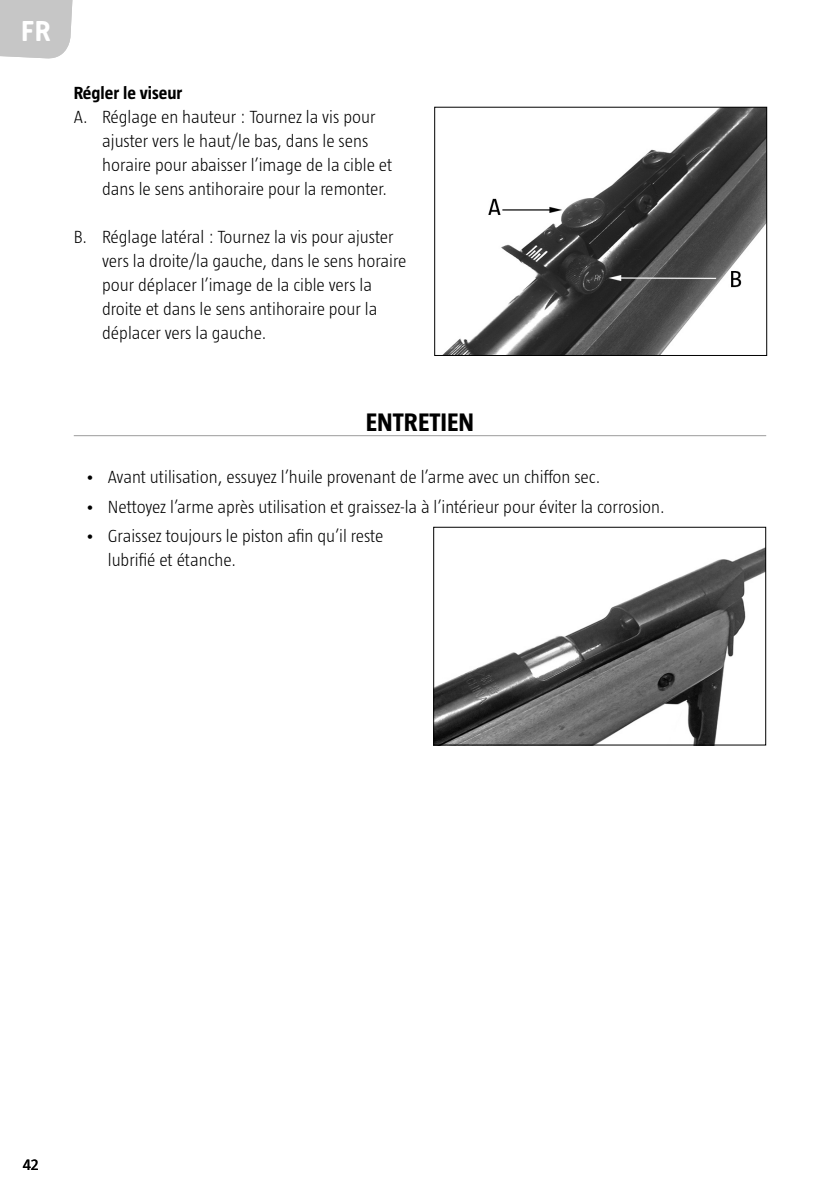
<style>
.page{position:relative;width:840px;height:1191px;background:#fff}
.page>*{position:absolute;margin:0;border:0;box-sizing:border-box;transform-origin:0 0}
.t1{font:700 30px "Creighton Pro";color:#fff}
.Rubrik{font:700 26px "Taz";color:#000}
.t2{font:300 18px/24px "Taz";color:#000}
.Liten_rubrik{font:700 18px "Taz";color:#000}
.t3{font:16px "Taz";color:#000}
</style>
<div class="page">
<svg style="left:0;top:0;width:73px;height:59px;background:#c9c9c9"></svg>
<hr style="left:74px;top:435px;width:691px;height:1px;background:#9c9c9c">
<img style="left:443px;top:109px;width:321px;height:245px">
<div style="left:434px;top:107px;width:332px;height:249px;border:1px solid #000"></div>
<img style="left:435px;top:548px;width:328px;height:195px">
<div style="left:433px;top:527px;width:332px;height:218px;border:1px solid #000"></div>
<h1 class="t1" style="left:22px;top:14px;width:29px">SE</h1>
<h1 class="t1" style="left:22px;top:14px;width:30px">FR</h1>
<p class="Liten_rubrik" style="left:74px;top:83px;width:110px">Régler le viseur</p>
<p class="t2" style="left:102px;top:105px;width:291px;text-indent:-28px">A. Réglage en hauteur : Tournez la vis pour ajuster vers le haut/le bas, dans le sens horaire pour abaisser l’image de la cible et dans le sens antihoraire pour la remonter.</p>
<p class="t2" style="left:102px;top:225px;width:305px;text-indent:-28px">B. Réglage latéral : Tournez la vis pour ajuster vers la droite/la gauche, dans le sens horaire pour déplacer l’image de la cible vers la droite et dans le sens antihoraire pour la déplacer vers la gauche.</p>
<p class="Rubrik" style="left:365px;top:407px;width:110px">ENTRETIEN</p>
<p class="t2" style="left:85px;top:464px;width:516px">• Avant utilisation, essuyez l’huile provenant de l’arme avec un chiffon sec.</p>
<p class="t2" style="left:85px;top:494px;width:580px">• Nettoyez l’arme après utilisation et graissez-la à l’intérieur pour éviter la corrosion.</p>
<p class="t2" style="left:108px;top:523px;width:277px;text-indent:-23px">• Graissez toujours le piston afin qu’il reste lubrifié et étanche.</p>
<p class="t3" style="left:23px;top:1155px;width:18px">42</p>
</div>
